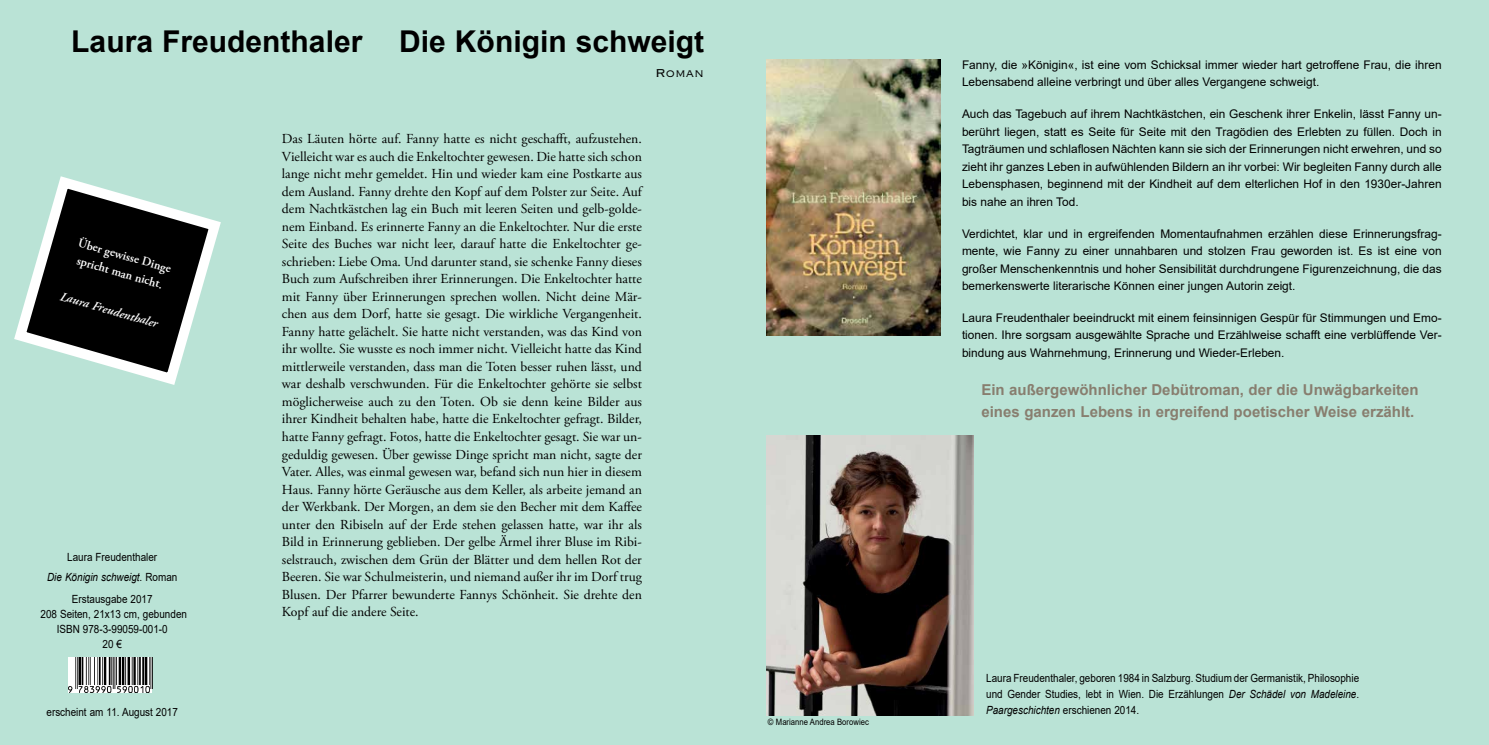
<style>
.page{position:relative;width:1489px;height:745px;background:#fff}
.page>*{position:absolute;margin:0;border:0;box-sizing:border-box;transform-origin:0 0}
.t1{font:700 30px "Arial";color:#000}
.t2{font:700 15px/21.2px "Arial";color:#887e6f}
.t3{font:15px "Copperplate Thirty Two BC";color:#000}
.t4{font:13.75px/17.5px "Adobe Garamond Pro";color:#000;text-align:justify}
.t5{font:600 12.5px/17.5px "Adobe Garamond Pro";color:#fff}
.t6{font:italic 600 12.5px "Adobe Garamond Pro";color:#fff}
.t7{font:11.88px/17.5px "Arial";color:#000;text-align:justify}
.t8{font:11.25px/15px "Arial";color:#000;text-align:center;scale:.88 1}
.t9{font:8.75px "Arial";color:#000;scale:.88 1}
.s1{font-style:italic}
</style>
<div class="page">
<div style="left:0;top:0;width:1488px;height:744px;background:#bae3d6"></div>
<img style="left:69px;top:657px;width:83px;height:35px">
<svg style="left:14px;top:176px;width:207px;height:209px"></svg>
<img style="left:767px;top:59px;width:173px;height:276px">
<img style="left:767px;top:435px;width:206px;height:280px">
<h1 class="t1" style="left:71px;top:20px;width:634px">Laura Freudenthaler Die Königin schweigt</h1>
<p class="t3" style="left:655px;top:66px;width:51px">Roman</p>
<p class="t5" style="left:81px;top:234px;width:97px;rotate:16deg">Über gewisse Dinge spricht man nicht.</p>
<p class="t6" style="left:63px;top:288px;width:103px;rotate:16deg">Laura Freudenthaler</p>
<p class="t8" style="left:47px;top:547px;width:149px;line-height:19.6px">Laura Freudenthaler<br><span class="s1">Die Königin schweigt</span>. Roman</p>
<p class="t8" style="left:41px;top:591px;width:168px">Erstausgabe 2017<br>208 Seiten, 21x13 cm, gebunden<br>ISBN 978-3-99059-001-0<br>20 €</p>
<p class="t8" style="left:47px;top:704px;width:151px">erscheint am 11. August 2017</p>
<p class="t4" style="left:282px;top:130px;width:361px">Das Läuten hörte auf. Fanny hatte es nicht geschafft, aufzustehen.<br>Vielleicht war es auch die Enkeltochter gewesen. Die hatte sich schon lange nicht mehr gemeldet. Hin und wieder kam eine Postkarte aus dem Ausland. Fanny drehte den Kopf auf dem Polster zur Seite. Auf dem Nachtkästchen lag ein Buch mit leeren Seiten und gelb-golde&shy;nem Einband. Es erinnerte Fanny an die Enkeltochter. Nur die erste Seite des Buches war nicht leer, darauf hatte die Enkeltochter ge&shy;schrieben: Liebe Oma. Und darunter stand, sie schenke Fanny dieses Buch zum Aufschreiben ihrer Erinnerungen. Die Enkeltochter hatte mit Fanny über Erinnerungen sprechen wollen. Nicht deine Mär&shy;chen aus dem Dorf, hatte sie gesagt. Die wirkliche Vergangenheit.<br>Fanny hatte gelächelt. Sie hatte nicht verstanden, was das Kind von ihr wollte. Sie wusste es noch immer nicht. Vielleicht hatte das Kind mittlerweile verstanden, dass man die Toten besser ruhen lässt, und war deshalb verschwunden. Für die Enkeltochter gehörte sie selbst möglicherweise auch zu den Toten. Ob sie denn keine Bilder aus ihrer Kindheit behalten habe, hatte die Enkeltochter gefragt. Bilder, hatte Fanny gefragt. Fotos, hatte die Enkeltochter gesagt. Sie war un&shy;geduldig gewesen. Über gewisse Dinge spricht man nicht, sagte der Vater. Alles, was einmal gewesen war, befand sich nun hier in diesem Haus. Fanny hörte Geräusche aus dem Keller, als arbeite jemand an der Werkbank. Der Morgen, an dem sie den Becher mit dem Kaffee unter den Ribiseln auf der Erde stehen gelassen hatte, war ihr als Bild in Erinnerung geblieben. Der gelbe Ärmel ihrer Bluse im Ribi&shy;selstrauch, zwischen dem Grün der Blätter und dem hellen Rot der Beeren. Sie war Schulmeisterin, und niemand außer ihr im Dorf trug Blusen. Der Pfarrer bewunderte Fannys Schönheit. Sie drehte den Kopf auf die andere Seite.</p>
<p class="t9" style="left:767px;top:715px;width:116px">© Marianne Andrea Borowiec</p>
<p class="t7" style="left:961px;top:56px;width:481px">Fanny, die »Königin«, ist eine vom Schicksal immer wieder hart getroffene Frau, die ihren<br>Lebensabend alleine verbringt und über alles Vergangene schweigt.</p>
<p class="t7" style="left:961px;top:105px;width:481px">Auch das Tagebuch auf ihrem Nachtkästchen, ein Geschenk ihrer Enkelin, lässt Fanny un&shy;berührt liegen, statt es Seite für Seite mit den Tragödien des Erlebten zu füllen. Doch in Tagträumen und schlaflosen Nächten kann sie sich der Erinnerungen nicht erwehren, und so zieht ihr ganzes Leben in aufwühlenden Bildern an ihr vorbei: Wir begleiten Fanny durch alle Lebensphasen, beginnend mit der Kindheit auf dem elterlichen Hof in den 1930er-Jahren bis nahe an ihren Tod.</p>
<p class="t7" style="left:961px;top:224px;width:481px">Verdichtet, klar und in ergreifenden Momentaufnahmen erzählen diese Erinnerungsfrag&shy;mente, wie Fanny zu einer unnahbaren und stolzen Frau geworden ist. Es ist eine von großer Menschenkenntnis und hoher Sensibilität durchdrungene Figurenzeichnung, die das bemerkenswerte literarische Können einer jungen Autorin zeigt.</p>
<p class="t7" style="left:961px;top:308px;width:481px">Laura Freudenthaler beeindruckt mit einem feinsinnigen Gespür für Stimmungen und Emo&shy;tionen. Ihre sorgsam ausgewählte Sprache und Erzählweise schafft eine verblüffende Ver&shy;bindung aus Wahrnehmung, Erinnerung und Wieder-Erleben.</p>
<p class="t2" style="left:981px;top:379px;width:439px">Ein außergewöhnlicher Debütroman, der die Unwägbarkeiten eines ganzen Lebens in ergreifend poetischer Weise erzählt.</p>
<p class="t8" style="left:986px;top:669px;width:425px;line-height:16.2px;text-align:justify">Laura Freudenthaler, geboren 1984 in Salzburg. Studium der Germanistik, Philosophie und Gender Studies, lebt in Wien. Die Erzählungen <span class="s1">Der Schädel von Madeleine</span>.<br><span class="s1">Paargeschichten</span> erschienen 2014.</p>
</div>
